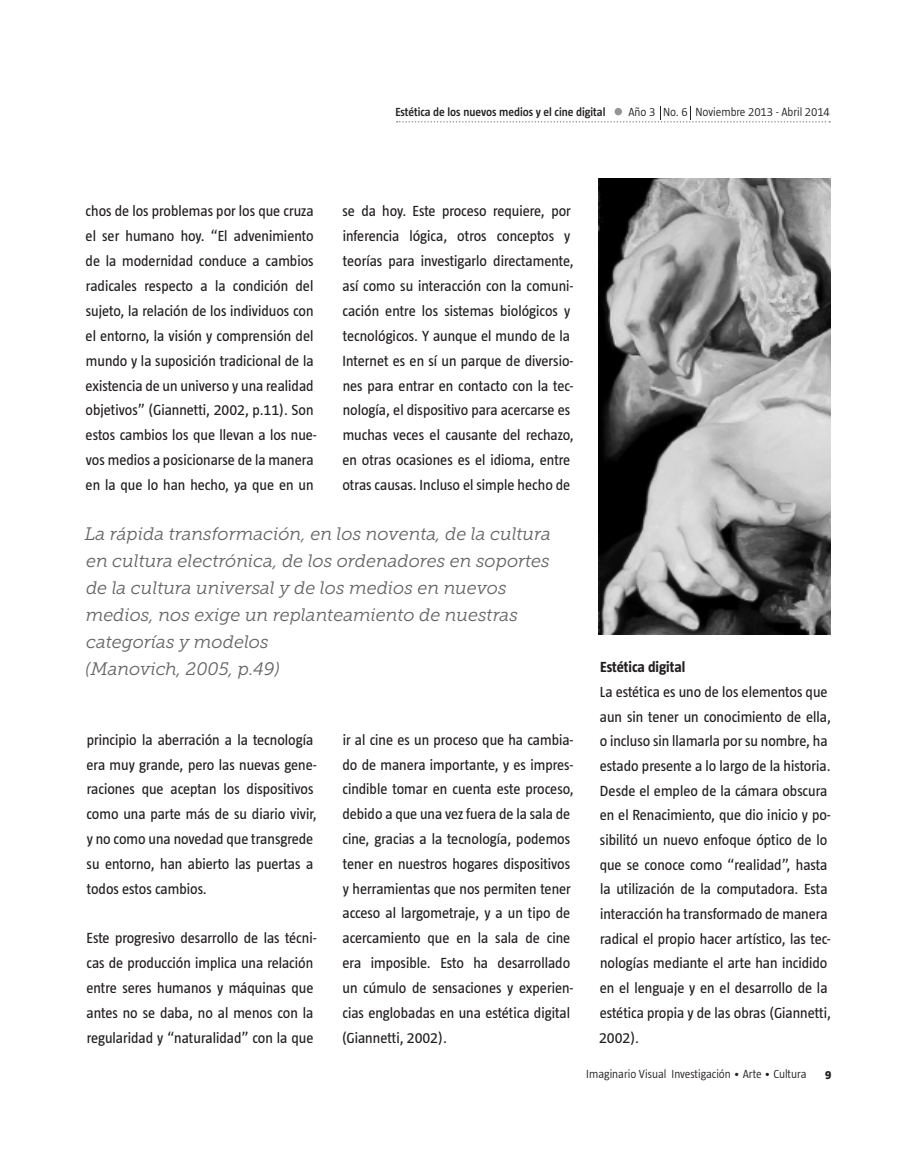
<style>
.page{position:relative;width:915px;height:1149px;background:#fff}
.page>*{position:absolute;margin:0;border:0;box-sizing:border-box;transform-origin:0 0}
.t1{font:italic 18px/27px "Museo Slab 300";color:#636366;text-align:justify}
.Fornato_Texto_Normal{font:15px/24.9px "Taz Barcelona";color:#231f20}
.Fornato_Texto_Normal-2{font:700 15px "Taz Barcelona";color:#231f20}
.t2{font:300 12px "Taz Barcelona";color:#231f20}
.t3{font:600 12px "Taz Barcelona";color:#231f20}
.t4{font:800 12px "Taz Barcelona";color:#231f20}
</style>
<div class="page">
<img style="left:598px;top:179px;width:231px;height:455px">
<svg style="left:396px;top:106px;width:433px;height:16px"></svg>
<p class="t3" style="left:395px;top:106px;width:211px">Estética de los nuevos medios y el cine digital</p>
<p class="t2" style="left:628px;top:106px;width:203px">Año 3 No. 6 Noviembre 2013 - Abril 2014</p>
<p class="Fornato_Texto_Normal" style="left:342px;top:199px;width:233px">se da hoy. Este proceso requiere, por inferencia lógica, otros conceptos y teorías para investigarlo directamente, así como su interacción con la comuni&shy;cación entre los sistemas biológicos y tecnológicos. Y aunque el mundo de la Internet es en sí un parque de diversio&shy;nes para entrar en contacto con la tec&shy;nología, el dispositivo para acercarse es muchas veces el causante del rechazo, en otras ocasiones es el idioma, entre otras causas. Incluso el simple hecho de</p>
<p class="t1" style="left:85px;top:520px;width:467px">La rápida transformación, en los noventa, de la cultura en cultura electrónica, de los ordenadores en soportes de la cultura universal y de los medios en nuevos</p>
<p class="t1" style="left:86px;top:601px;width:433px">medios, nos exige un replanteamiento de nuestras</p>
<p class="t1" style="left:86px;top:628px;width:184px">categorías y modelos</p>
<p class="t1" style="left:85px;top:655px;width:196px">(Manovich, 2005, p.49)</p>
<p class="Fornato_Texto_Normal" style="left:86px;top:199px;width:233px">chos de los problemas por los que cruza el ser humano hoy. “El advenimiento de la modernidad conduce a cambios radicales respecto a la condición del sujeto, la relación de los individuos con el entorno, la visión y comprensión del mundo y la suposición tradicional de la existencia de un universo y una realidad objetivos” (Giannetti, 2002, p.11). Son estos cambios los que llevan a los nue&shy;vos medios a posicionarse de la manera en la que lo han hecho, ya que en un</p>
<p class="Fornato_Texto_Normal" style="left:86px;top:727px;width:232px">principio la aberración a la tecnología era muy grande, pero las nuevas gene&shy;raciones que aceptan los dispositivos como una parte más de su diario vivir, y no como una novedad que transgrede su entorno, han abierto las puertas a todos estos cambios.</p>
<p class="Fornato_Texto_Normal" style="left:86px;top:925px;width:232px">Este progresivo desarrollo de las técni&shy;cas de producción implica una relación entre seres humanos y máquinas que antes no se daba, no al menos con la regularidad y “naturalidad” con la que</p>
<p class="Fornato_Texto_Normal" style="left:341px;top:727px;width:233px">ir al cine es un proceso que ha cambia&shy;do de manera importante, y es impres&shy;cindible tomar en cuenta este proceso, debido a que una vez fuera de la sala de cine, gracias a la tecnología, podemos tener en nuestros hogares dispositivos y herramientas que nos permiten tener acceso al largometraje, y a un tipo de acercamiento que en la sala de cine era imposible. Esto ha desarrollado un cúmulo de sensaciones y experien&shy;cias englobadas en una estética digital (Giannetti, 2002).</p>
<p class="Fornato_Texto_Normal-2" style="left:600px;top:659px;width:87px">Estética digital</p>
<p class="Fornato_Texto_Normal" style="left:599px;top:679px;width:233px">La estética es uno de los elementos que aun sin tener un conocimiento de ella, o incluso sin llamarla por su nombre, ha estado presente a lo largo de la historia.<br>Desde el empleo de la cámara obscura en el Renacimiento, que dio inicio y po&shy;sibilitó un nuevo enfoque óptico de lo que se conoce como “realidad”, hasta la utilización de la computadora. Esta interacción ha transformado de manera radical el propio hacer artístico, las tec&shy;nologías mediante el arte han incidido en el lenguaje y en el desarrollo de la estética propia y de las obras (Giannetti, 2002).</p>
<p class="t2" style="left:586px;top:1066px;width:222px">Imaginario Visual Investigación • Arte • Cultura</p>
<p class="t4" style="left:824px;top:1067px;width:8px">9</p>
</div>
